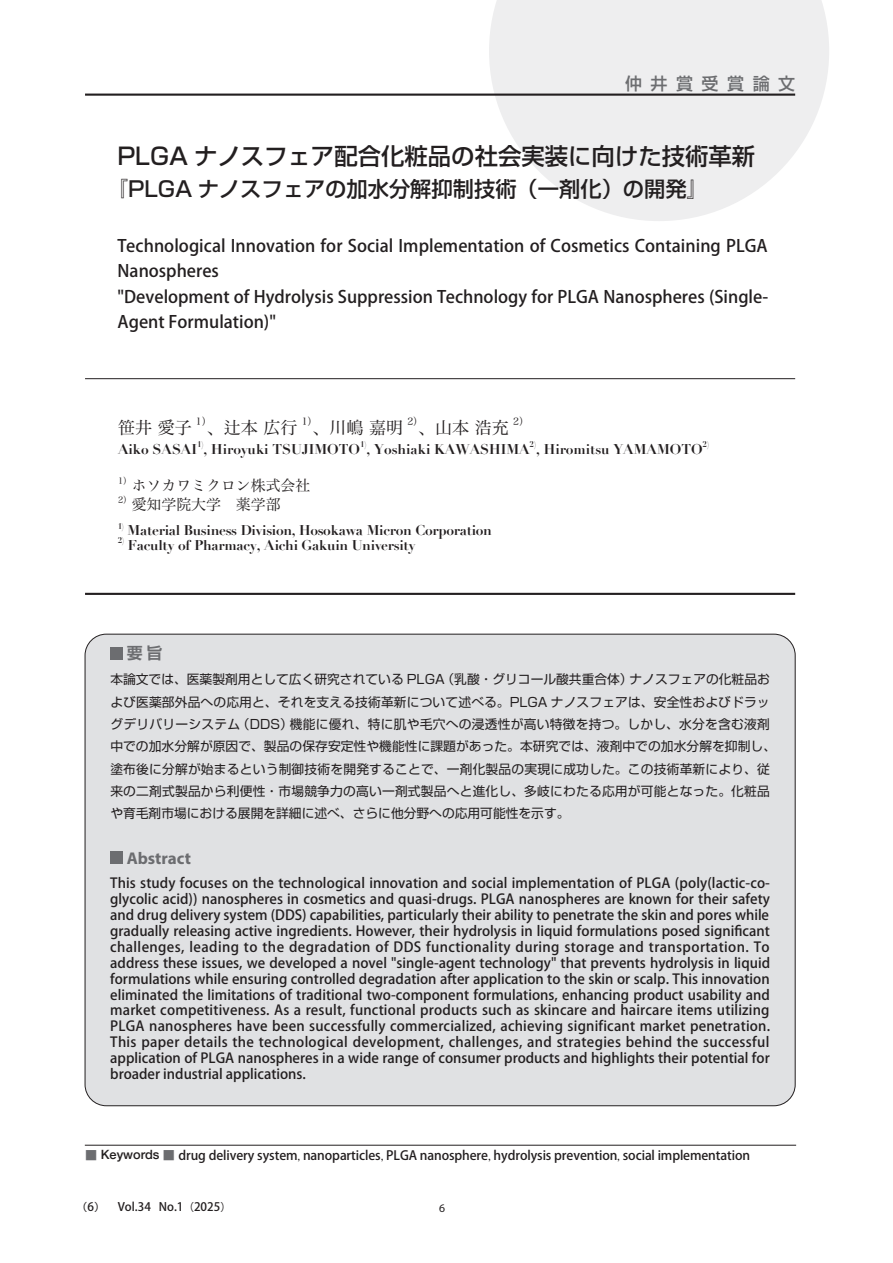
<style>
.page{position:relative;width:893px;height:1263px;background:#fff}
.page>*{position:absolute;margin:0;border:0;box-sizing:border-box;transform-origin:0 0}
.t1{font:500 23.4px "Shin Go Pro";color:#231f20}
.t2{font:500 21.3px "Shin Go Pro";color:#231f20}
.t3{font:500 16.95px/25.5px "Koz Go Pro";color:#231f20}
.t4{font:16.95px "Hira Min Pro N W3";color:#231f20}
.t5{font:700 16.95px "Myriad Pro";color:#6c6d70}
.t6{font:500 16.95px "Shin Go Pro";letter-spacing:.5em;color:#6c6d70}
.t7{font:700 15.9px "Shin Go Pro De";color:#6c6d70}
.t8{font:14.85px "Hira Min Pro N W3";color:#231f20}
.t9{font:500 13.8px/15.9px "Koz Go Pro";color:#231f20;text-align:justify}
.t10{font:700 13.8px "Didot";letter-spacing:-.01em;color:#231f20}
.t11{font:12.75px/22.4px "Shin Go Pro";letter-spacing:.01em;color:#231f20}
.t12{font:500 12.75px "Koz Go Pro";letter-spacing:-.01em;color:#231f20}
.t13{font:500 11.7px "Koz Go Pro";color:#231f20}
.t14{font:11.7px "Myriad Pro";color:#231f20}
.t15{font:10.65px "Shin Go Pro";color:#231f20}
.t16{font:9.9px "Hira Min Pro N W3";color:#231f20}
.t17{font:8.7px "Hira Min Pro N W3";color:#231f20}
.t18{font:700 8.1px "Didot";color:#231f20}
.s1{font-family:"Koz Min Pro";font-weight:400;color:#6c6d70}
.s2{font-family:"Helvetica Neue"}
.s3{font-family:"Koz Min Pro"}
.s4{font-family:"Koz Go Pro";font-weight:500;font-size:11.7px}
.s5{font-size:10.65px}
</style>
<div class="page">
<svg style="left:489px;top:0;width:340px;height:221px;fill:#eeeeef"></svg>
<hr style="left:85px;top:94px;width:710px;height:2px;background:#231f20">
<hr style="left:85px;top:593px;width:710px;height:2px;background:#231f20">
<hr style="left:85px;top:378px;width:710px;height:1px;background:#231f20">
<hr style="left:85px;top:1145px;width:711px;height:1px;background:#231f20">
<div style="left:85px;top:634px;width:710px;height:472px;background:#e0e1e3;border-radius:21px"></div>
<div style="left:110px;top:647px;width:13px;height:13px;background:#6c6d70"></div>
<div style="left:110px;top:851px;width:13px;height:13px;background:#6c6d70"></div>
<p class="t6" style="left:625px;top:70px;width:172px">仲井賞受賞論文</p>
<h1 class="t1" style="left:118px;top:136px;width:639px">PLGA ナノスフェア配合化粧品の社会実装に向けた技術革新</h1>
<h2 class="t2" style="left:107px;top:171px;width:602px">『PLGA ナノスフェアの加水分解抑制技術（一剤化）の開発』</h2>
<p class="t3" style="left:118px;top:233px;width:652px">Technological Innovation for Social Implementation of Cosmetics Containing PLGA Nanospheres<br>"Development of Hydrolysis Suppression Technology for PLGA Nanospheres (Single-Agent Formulation)"</p>
<p class="t4" style="left:118px;top:413px;width:75px">笹井 愛子</p>
<p class="t16" style="left:196px;top:413px;width:17px">1）</p>
<p class="t4" style="left:207px;top:413px;width:92px">、辻本 広行</p>
<p class="t16" style="left:302px;top:413px;width:17px">1）</p>
<p class="t4" style="left:312px;top:413px;width:92px">、川嶋 嘉明</p>
<p class="t16" style="left:407px;top:413px;width:17px">2）</p>
<p class="t4" style="left:418px;top:413px;width:92px">、山本 浩充</p>
<p class="t16" style="left:513px;top:413px;width:17px">2）</p>
<p class="t10" style="left:118px;top:440px;width:81px">Aiko SASAI</p>
<p class="t18" style="left:197px;top:439px;width:8px">1)</p>
<p class="t10" style="left:204px;top:440px;width:158px">, Hiroyuki TSUJIMOTO</p>
<p class="t18" style="left:360px;top:439px;width:8px">1)</p>
<p class="t10" style="left:367px;top:440px;width:165px">, Yoshiaki KAWASHIMA</p>
<p class="t18" style="left:530px;top:439px;width:8px">2)</p>
<p class="t10" style="left:536px;top:440px;width:168px">, Hiromitsu YAMAMOTO</p>
<p class="t18" style="left:703px;top:439px;width:8px">2)</p>
<p class="t17" style="left:118px;top:473px;width:15px">1）</p>
<p class="t8" style="left:132px;top:473px;width:180px">ホソカワミクロン株式会社</p>
<p class="t17" style="left:118px;top:492px;width:15px">2）</p>
<p class="t8" style="left:132px;top:492px;width:150px">愛知学院大学　薬学部</p>
<p class="t18" style="left:118px;top:521px;width:8px">1)</p>
<p class="t10" style="left:128px;top:522px;width:366px">Material Business Division, Hosokawa Micron Corporation</p>
<p class="t18" style="left:118px;top:535px;width:8px">2)</p>
<p class="t10" style="left:128px;top:537px;width:289px">Faculty of Pharmacy, Aichi Gakuin University</p>
<p class="t7" style="left:127px;top:640px;width:37px">要旨</p>
<p class="t11" style="left:110px;top:667px;width:667px">本論文では、医薬製剤用として広く研究されている PLGA（乳酸・グリコール酸共重合体）ナノスフェアの化粧品および医薬部外品への応用と、それを支える技術革新について述べる。PLGA ナノスフェアは、安全性およびドラッグデリバリーシステム（DDS）機能に優れ、特に肌や毛穴への浸透性が高い特徴を持つ。しかし、水分を含む液剤中での加水分解が原因で、製品の保存安定性や機能性に課題があった。本研究では、液剤中での加水分解を抑制し、塗布後に分解が始まるという制御技術を開発することで、一剤化製品の実現に成功した。この技術革新により、従来の二剤式製品から利便性・市場競争力の高い一剤式製品へと進化し、多岐にわたる応用が可能となった。化粧品や育毛剤市場における展開を詳細に述べ、さらに他分野への応用可能性を示す。</p>
<p class="t5" style="left:127px;top:847px;width:66px">Abstract</p>
<p class="t9" style="left:110px;top:875px;width:661px">This study focuses on the technological innovation and social implementation of PLGA (poly(lactic-co&shy;glycolic acid)) nanospheres in cosmetics and quasi-drugs. PLGA nanospheres are known for their safety and drug delivery system (DDS) capabilities, particularly their ability to penetrate the skin and pores while gradually releasing active ingredients. However, their hydrolysis in liquid formulations posed significant challenges, leading to the degradation of DDS functionality during storage and transportation. To address these issues, we developed a novel "single-agent technology" that prevents hydrolysis in liquid formulations while ensuring controlled degradation after application to the skin or scalp. This innovation eliminated the limitations of traditional two-component formulations, enhancing product usability and market competitiveness. As a result, functional products such as skincare and haircare items utilizing PLGA nanospheres have been successfully commercialized, achieving significant market penetration.<br>This paper details the technological development, challenges, and strategies behind the successful application of PLGA nanospheres in a wide range of consumer products and highlights their potential for broader industrial applications.</p>
<p class="t12" style="left:85px;top:1147px;width:667px"><span class="s1">■</span> <span class="s2">Keywords</span> <span class="s1">■</span> drug delivery system<span class="s3">,</span> nanoparticles<span class="s3">,</span> PLGA nanosphere<span class="s3">,</span> hydrolysis prevention<span class="s3">,</span> social implementation</p>
<p class="t15" style="left:77px;top:1198px;width:29px">（<span class="s4">6</span>）</p>
<p class="t13" style="left:118px;top:1199px;width:115px">Vol.34 No.1<span class="s5">（</span>2025<span class="s5">）</span></p>
<p class="t14" style="left:439px;top:1201px;width:7px">6</p>
</div>
